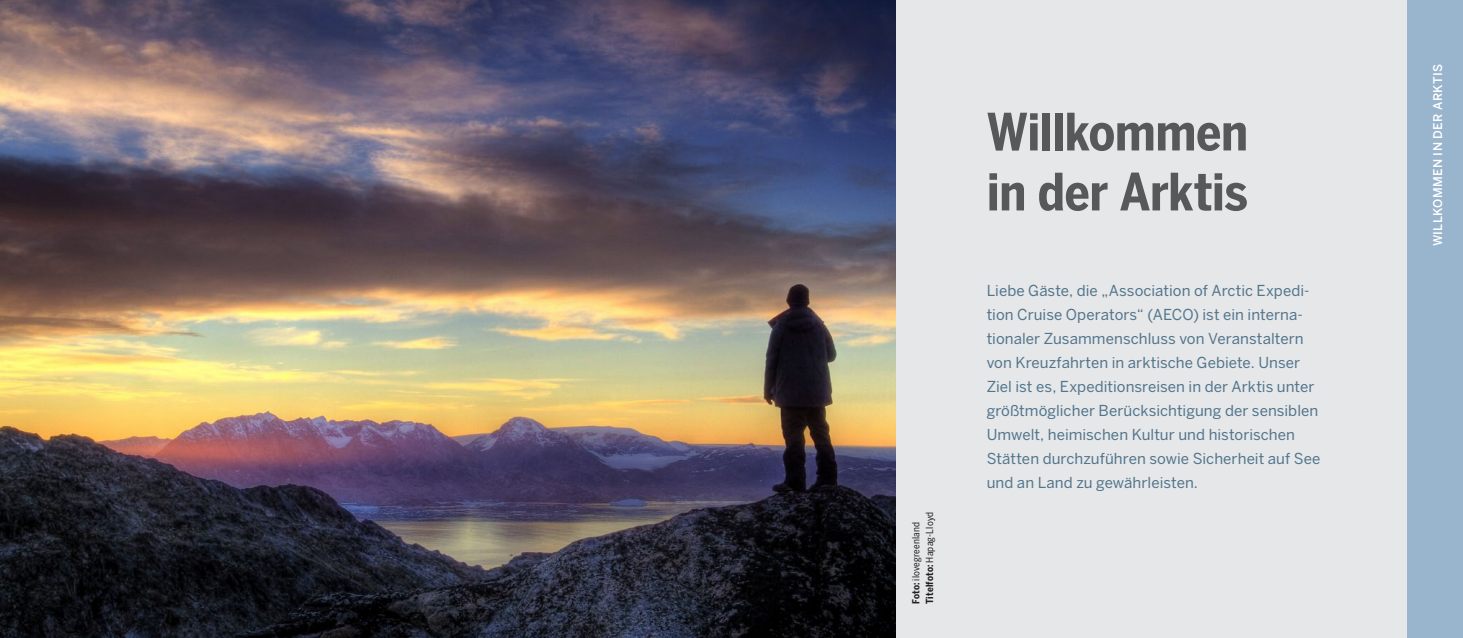
<style>
.page{position:relative;width:1463px;height:638px;background:#fff}
.page>*{position:absolute;margin:0;border:0;box-sizing:border-box;transform-origin:0 0}
.t1{font:700 condensed 51px/60px "Benton Sans";letter-spacing:-.01em;color:#57585a}
.t2{font:15px/24px "Benton Sans";letter-spacing:.005em;color:#52758c}
.t3{font:500 12px "Benton Sans";letter-spacing:.03em;color:#fff}
.t4{font:condensed 9.75px/13.5px "Benton Sans";letter-spacing:.02em;color:#231f20}
.s1{font-weight:700}
</style>
<div class="page">
<div style="left:731px;top:0;width:732px;height:638px;background:#e6e7e9"></div>
<div style="left:1407px;top:0;width:56px;height:638px;background:#99b4cd"></div>
<img style="left:0;top:0;width:895px;height:638px">
<p class="t4" style="left:909px;top:604px;width:93px;rotate:-90deg"><span class="s1">Foto:</span> ilovegreenland<br><span class="s1">Titelfoto:</span> Hapag-Lloyd</p>
<h1 class="t1" style="left:986px;top:101px;width:263px">Willkommen in der Arktis</h1>
<p class="t2" style="left:986px;top:278px;width:335px">Liebe Gäste, die „Association of Arctic Expedi&shy;tion Cruise Operators“ (AECO) ist ein interna&shy;tionaler Zusammenschluss von Veranstaltern von Kreuzfahrten in arktische Gebiete. Unser Ziel ist es, Expeditionsreisen in der Arktis unter größtmöglicher Berücksichtigung der sensiblen Umwelt, heimischen Kultur und historischen Stätten durchzuführen sowie Sicherheit auf See und an Land zu gewährleisten.</p>
<p class="t3" style="left:1430px;top:246px;width:184px;rotate:-90deg">willkommen in der arktis</p>
</div>
